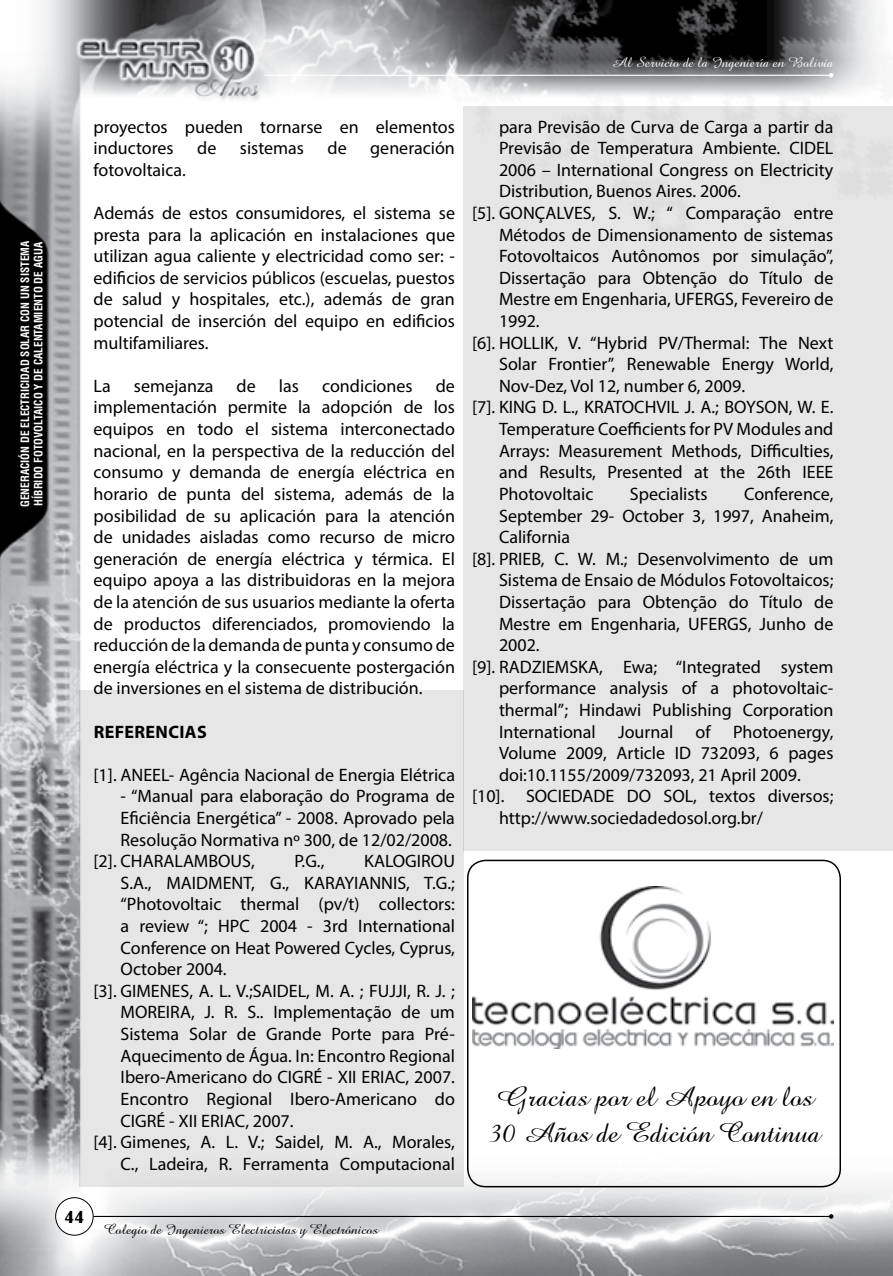
<style>
.page{position:relative;width:893px;height:1276px;background:#fff}
.page>*{position:absolute;margin:0;border:0;box-sizing:border-box;transform-origin:0 0}
.t1{font:30px/36px "Amaze Normal";color:#000}
.t2{font:18px/21.6px "Myriad Pro";color:#000;text-align:justify}
.t3{font:700 18px "Myriad Pro";letter-spacing:.02em;color:#000}
.t4{font:700 18px "Britannic";color:#000;scale:.9 1}
.t5{font:15px "Amaze Normal";color:#000}
.t6{font:15px "Amaze Normal";color:#fff}
.t7{font:700 condensed 11.25px/13.5px "Helvetica LT Std";color:#fff}
</style>
<div class="page">
<img style="left:0;top:0;width:893px;height:1275px">
<hr style="left:264px;top:75px;width:567px;height:1px;background:#fff">
<svg style="left:829px;top:73px;width:4px;height:5px"></svg>
<hr style="left:94px;top:1216px;width:737px;height:1px;background:#000">
<svg style="left:829px;top:1214px;width:4px;height:4px"></svg>
<div style="left:56px;top:1197px;width:37px;height:38px;background:#fff;border-radius:50%"></div>
<div style="left:55px;top:1197px;width:39px;height:38px;border:1px solid #000;border-radius:50%"></div>
<div style="left:463px;top:106px;width:430px;height:744px;background:#e6e6e6"></div>
<div style="left:79px;top:690px;width:384px;height:496px;background:#e6e6e6"></div>
<img style="left:472px;top:886px;width:361px;height:163px">
<div style="left:467px;top:859px;width:374px;height:328px;border:2px solid #000;border-radius:18px"></div>
<p class="t7" style="left:18px;top:507px;width:268px;rotate:-90deg">GENERACIÓN DE ELECTRICIDAD SOLAR CON UN SISTEMA<br>HÍBRIDO FOTOVOLTAICO Y DE CALENTAMIENTO DE AGUA</p>
<p class="t6" style="left:612px;top:52px;width:223px">Al Servicio de la Ingeniería en Bolivia</p>
<p class="t2" style="left:94px;top:115px;width:363px">proyectos pueden tornarse en elementos inductores</p>
<p class="t2" style="left:197px;top:137px;width:21px">de</p>
<p class="t2" style="left:240px;top:137px;width:66px">sistemas</p>
<p class="t2" style="left:328px;top:137px;width:21px">de</p>
<p class="t2" style="left:370px;top:137px;width:86px">generación</p>
<p class="t2" style="left:94px;top:159px;width:94px">fotovoltaica.</p>
<p class="t2" style="left:94px;top:202px;width:363px">Además de estos consumidores, el sistema se presta para la aplicación en instalaciones que utilizan agua caliente y electricidad como ser: - edificios de servicios públicos (escuelas, puestos de salud y hospitales, etc.), además de gran potencial de inserción del equipo en edificios multifamiliares.</p>
<p class="t2" style="left:94px;top:375px;width:19px">La</p>
<p class="t2" style="left:134px;top:375px;width:81px">semejanza</p>
<p class="t2" style="left:237px;top:375px;width:21px">de</p>
<p class="t2" style="left:279px;top:375px;width:22px">las</p>
<p class="t2" style="left:322px;top:375px;width:92px">condiciones</p>
<p class="t2" style="left:94px;top:375px;width:363px;text-indent:342px">de implementación permite la adopción de los equipos en todo el sistema interconectado nacional, en la perspectiva de la reducción del consumo y demanda de energía eléctrica en horario de punta del sistema, además de la posibilidad de su aplicación para la atención de unidades aisladas como recurso de micro generación de energía eléctrica y térmica. El equipo apoya a las distribuidoras en la mejora de la atención de sus usuarios mediante la oferta de productos diferenciados, promoviendo la reducción de la demanda de punta y consumo de energía eléctrica y la consecuente postergación de inversiones en el sistema de distribución.</p>
<p class="t3" style="left:94px;top:720px;width:115px">REFERENCIAS</p>
<p class="t2" style="left:94px;top:763px;width:363px">[1]. ANEEL- Agência Nacional de Energia Elétrica</p>
<p class="t2" style="left:121px;top:785px;width:336px">- “Manual para elaboração do Programa de</p>
<p class="t2" style="left:121px;top:807px;width:336px">Eficiência Energética” - 2008. Aprovado pela</p>
<p class="t2" style="left:121px;top:828px;width:333px">Resolução Normativa nº 300, de 12/02/2008.</p>
<p class="t2" style="left:94px;top:850px;width:163px">[2]. CHARALAMBOUS,</p>
<p class="t2" style="left:295px;top:850px;width:31px">P.G.,</p>
<p class="t2" style="left:364px;top:850px;width:92px">KALOGIROU</p>
<p class="t2" style="left:121px;top:871px;width:336px">S.A., MAIDMENT, G., KARAYIANNIS, T.G.;</p>
<p class="t2" style="left:121px;top:893px;width:336px">“Photovoltaic thermal (pv/t) collectors:</p>
<p class="t2" style="left:121px;top:915px;width:336px">a review “; HPC 2004 - 3rd International</p>
<p class="t2" style="left:121px;top:936px;width:336px">Conference on Heat Powered Cycles, Cyprus,</p>
<p class="t2" style="left:121px;top:958px;width:108px">October 2004.</p>
<p class="t2" style="left:94px;top:979px;width:363px">[3]. GIMENES, A. L. V.;SAIDEL, M. A. ; FUJJI, R. J. ;</p>
<p class="t2" style="left:121px;top:1001px;width:336px">MOREIRA, J. R. S.. Implementação de um</p>
<p class="t2" style="left:121px;top:1023px;width:336px">Sistema Solar de Grande Porte para Pré-</p>
<p class="t2" style="left:121px;top:1044px;width:336px">Aquecimento de Água. In: Encontro Regional</p>
<p class="t2" style="left:121px;top:1066px;width:336px">Ibero-Americano do CIGRÉ - XII ERIAC, 2007.</p>
<p class="t2" style="left:121px;top:1087px;width:336px">Encontro Regional Ibero-Americano do</p>
<p class="t2" style="left:121px;top:1109px;width:174px">CIGRÉ - XII ERIAC, 2007.</p>
<p class="t2" style="left:94px;top:1131px;width:363px">[4]. Gimenes, A. L. V.; Saidel, M. A., Morales,</p>
<p class="t2" style="left:121px;top:1152px;width:336px">C., Ladeira, R. Ferramenta Computacional</p>
<p class="t4" style="left:65px;top:1206px;width:23px">44</p>
<p class="t5" style="left:104px;top:1219px;width:276px">Colegio de Ingenieros Electricistas y Electrónicos</p>
<p class="t2" style="left:499px;top:115px;width:336px">para Previsão de Curva de Carga a partir da</p>
<p class="t2" style="left:499px;top:137px;width:336px">Previsão de Temperatura Ambiente. CIDEL</p>
<p class="t2" style="left:499px;top:159px;width:336px">2006 – International Congress on Electricity</p>
<p class="t2" style="left:499px;top:180px;width:243px">Distribution, Buenos Aires. 2006.</p>
<p class="t2" style="left:472px;top:202px;width:363px">[5]. GONÇALVES, S. W.; “ Comparação entre</p>
<p class="t2" style="left:499px;top:223px;width:336px">Métodos de Dimensionamento de sistemas</p>
<p class="t2" style="left:499px;top:245px;width:336px">Fotovoltaicos Autônomos por simulação”,</p>
<p class="t2" style="left:499px;top:267px;width:336px">Dissertação para Obtenção do Título de</p>
<p class="t2" style="left:499px;top:288px;width:336px">Mestre em Engenharia, UFERGS, Fevereiro de</p>
<p class="t2" style="left:499px;top:310px;width:42px">1992.</p>
<p class="t2" style="left:472px;top:331px;width:363px">[6]. HOLLIK, V. “Hybrid PV/Thermal: The Next</p>
<p class="t2" style="left:499px;top:353px;width:336px">Solar Frontier”, Renewable Energy World,</p>
<p class="t2" style="left:499px;top:375px;width:248px">Nov-Dez, Vol 12, number 6, 2009.</p>
<p class="t2" style="left:472px;top:396px;width:363px">[7]. KING D. L., KRATOCHVIL J. A.; BOYSON, W. E.</p>
<p class="t2" style="left:499px;top:418px;width:336px">Temperature Coefficients for PV Modules and</p>
<p class="t2" style="left:499px;top:439px;width:336px">Arrays: Measurement Methods, Difficulties,</p>
<p class="t2" style="left:499px;top:461px;width:336px">and Results, Presented at the 26th IEEE</p>
<p class="t2" style="left:499px;top:483px;width:96px">Photovoltaic</p>
<p class="t2" style="left:630px;top:483px;width:79px">Specialists</p>
<p class="t2" style="left:744px;top:483px;width:91px">Conference,</p>
<p class="t2" style="left:499px;top:504px;width:336px">September 29- October 3, 1997, Anaheim,</p>
<p class="t2" style="left:499px;top:526px;width:73px">California</p>
<p class="t2" style="left:472px;top:547px;width:363px">[8]. PRIEB, C. W. M.; Desenvolvimento de um</p>
<p class="t2" style="left:499px;top:569px;width:336px">Sistema de Ensaio de Módulos Fotovoltaicos;</p>
<p class="t2" style="left:499px;top:591px;width:336px">Dissertação para Obtenção do Título de</p>
<p class="t2" style="left:499px;top:612px;width:336px">Mestre em Engenharia, UFERGS, Junho de</p>
<p class="t2" style="left:499px;top:634px;width:42px">2002.</p>
<p class="t2" style="left:472px;top:655px;width:363px">[9]. RADZIEMSKA, Ewa; “Integrated system</p>
<p class="t2" style="left:499px;top:677px;width:336px">performance analysis of a photovoltaic-</p>
<p class="t2" style="left:499px;top:699px;width:336px">thermal”; Hindawi Publishing Corporation</p>
<p class="t2" style="left:499px;top:720px;width:336px">International Journal of Photoenergy,</p>
<p class="t2" style="left:499px;top:742px;width:336px">Volume 2009, Article ID 732093, 6 pages</p>
<p class="t2" style="left:499px;top:763px;width:303px">doi:10.1155/2009/732093, 21 April 2009.</p>
<p class="t2" style="left:472px;top:785px;width:363px">[10]. SOCIEDADE DO SOL, textos diversos;</p>
<p class="t2" style="left:499px;top:807px;width:265px">http://www.sociedadedosol.org.br/</p>
<h1 class="t1" style="left:489px;top:1077px;width:333px">Gracias por el Apoyo en los<br>30 Años de Edición Continua</h1>
</div>
